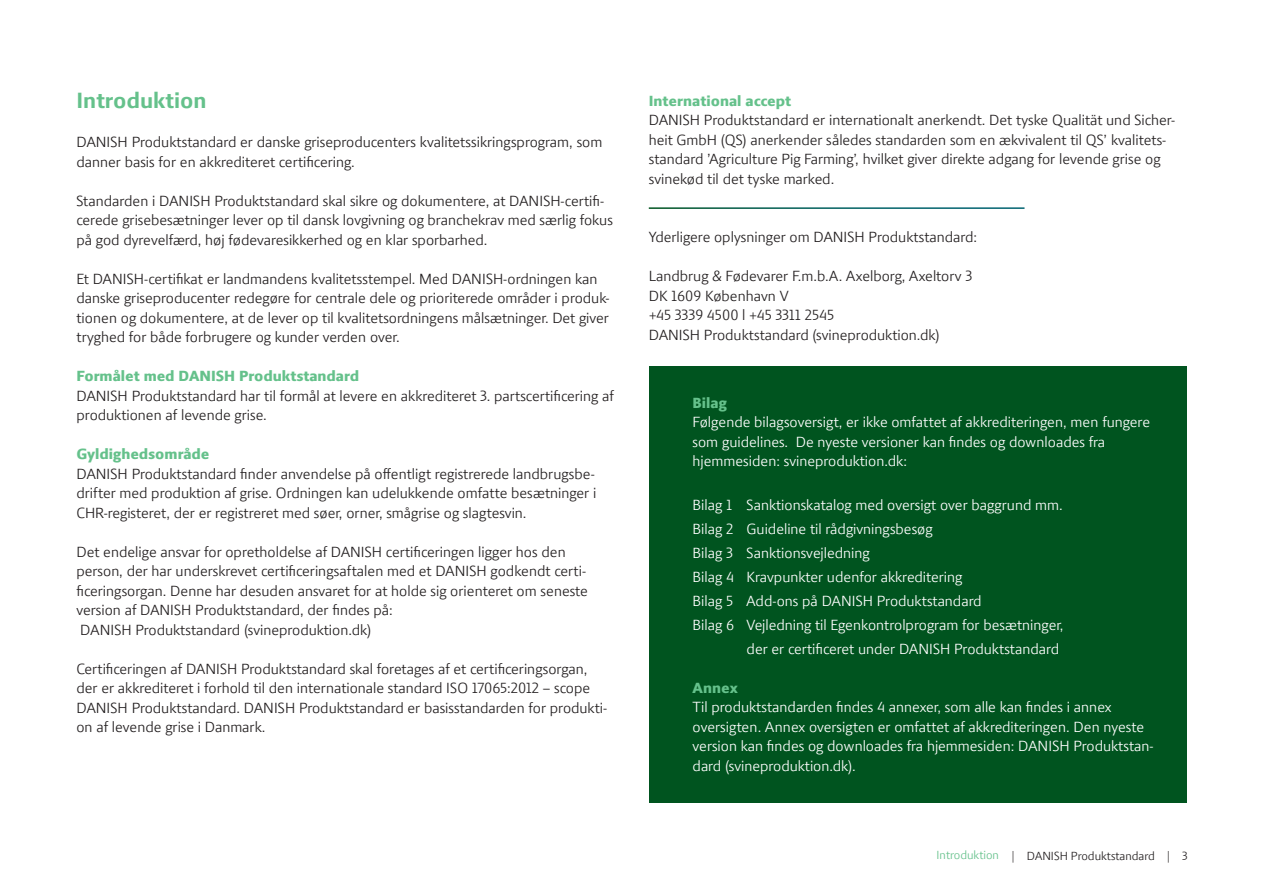
<style>
.page{position:relative;width:1263px;height:893px;background:#fff}
.page>*{position:absolute;margin:0;border:0;box-sizing:border-box;transform-origin:0 0}
.t1{font:800 22.5px "LF Press Sans Offc";color:#65c18b}
.t2{font:15px/19.5px "LF Press Sans Offc";color:#231f20}
.t3{font:15px/19.5px "LF Press Sans Offc";color:#fff}
.t4{font:900 15px "LF Press Sans Offc";color:#65c18b}
.t5{font:12px "LF Press Sans Offc";color:#231f20}
.s1{color:#65c18b}
</style>
<div class="page">
<div style="left:649px;top:366px;width:537px;height:436px;background:#00541f"></div>
<p class="t1" style="left:76px;top:87px;width:131px">Introduktion</p>
<p class="t2" style="left:76px;top:132px;width:527px">DANISH Produktstandard er danske griseproducenters kvalitetssikringsprogram, som danner basis for en akkrediteret certificering.</p>
<p class="t2" style="left:76px;top:190px;width:538px">Standarden i DANISH Produktstandard skal sikre og dokumentere, at DANISH-certifi&shy;cerede grisebesætninger lever op til dansk lovgivning og branchekrav med særlig fokus på god dyrevelfærd, høj fødevaresikkerhed og en klar sporbarhed.</p>
<p class="t2" style="left:76px;top:268px;width:535px">Et DANISH-certifikat er landmandens kvalitetsstempel. Med DANISH-ordningen kan danske griseproducenter redegøre for centrale dele og prioriterede områder i produk&shy;tionen og dokumentere, at de lever op til kvalitetsordningens målsætninger. Det giver tryghed for både forbrugere og kunder verden over.</p>
<p class="t4" style="left:76px;top:367px;width:284px">Formålet med DANISH Produktstandard</p>
<p class="t2" style="left:76px;top:385px;width:539px">DANISH Produktstandard har til formål at levere en akkrediteret 3. partscertificering af produktionen af levende grise.</p>
<p class="t4" style="left:76px;top:445px;width:134px">Gyldighedsområde</p>
<p class="t2" style="left:76px;top:463px;width:521px;text-align:justify">DANISH Produktstandard finder anvendelse på offentligt registrerede landbrugsbe&shy;drifter med produktion af grise. Ordningen kan udelukkende omfatte besætninger i CHR-registeret, der er registreret med søer, orner, smågrise og slagtesvin.</p>
<p class="t2" style="left:76px;top:541px;width:513px">Det endelige ansvar for opretholdelse af DANISH certificeringen ligger hos den person, der har underskrevet certificeringsaftalen med et DANISH godkendt certi&shy;ficeringsorgan. Denne har desuden ansvaret for at holde sig orienteret om seneste version af DANISH Produktstandard, der findes på:</p>
<p class="t2" style="left:80px;top:619px;width:292px">DANISH Produktstandard (svineproduktion.dk)</p>
<p class="t2" style="left:76px;top:658px;width:532px">Certificeringen af DANISH Produktstandard skal foretages af et certificeringsorgan, der er akkrediteret i forhold til den internationale standard ISO 17065:2012 – scope DANISH Produktstandard. DANISH Produktstandard er basisstandarden for produkti&shy;on af levende grise i Danmark.</p>
<p class="t4" style="left:649px;top:92px;width:144px">International accept</p>
<p class="t2" style="left:649px;top:110px;width:528px">DANISH Produktstandard er internationalt anerkendt. Det tyske Qualität und Sicher&shy;heit GmbH (QS) anerkender således standarden som en ækvivalent til QS’ kvalitets&shy;standard ’Agriculture Pig Farming’, hvilket giver direkte adgang for levende grise og svinekød til det tyske marked.</p>
<p class="t2" style="left:649px;top:227px;width:330px">Yderligere oplysninger om DANISH Produktstandard:</p>
<p class="t2" style="left:649px;top:266px;width:325px">Landbrug &amp; Fødevarer F.m.b.A. Axelborg, Axeltorv 3</p>
<p class="t2" style="left:649px;top:286px;width:141px">DK 1609 København V</p>
<p class="t2" style="left:649px;top:305px;width:187px">+45 3339 4500 l +45 3311 2545</p>
<p class="t2" style="left:649px;top:325px;width:292px">DANISH Produktstandard (svineproduktion.dk)</p>
<p class="t4" style="left:693px;top:393px;width:36px">Bilag</p>
<p class="t3" style="left:693px;top:412px;width:459px">Følgende bilagsoversigt, er ikke omfattet af akkrediteringen, men fungere som guidelines. De nyeste versioner kan findes og downloades fra</p>
<p class="t3" style="left:693px;top:451px;width:216px">hjemmesiden: svineproduktion.dk:</p>
<p class="t3" style="left:693px;top:495px;width:372px">Bilag 1 Sanktionskatalog med oversigt over baggrund mm.</p>
<p class="t3" style="left:693px;top:519px;width:241px">Bilag 2 Guideline til rådgivningsbesøg</p>
<p class="t3" style="left:693px;top:543px;width:179px">Bilag 3 Sanktionsvejledning</p>
<p class="t3" style="left:693px;top:567px;width:271px">Bilag 4 Kravpunkter udenfor akkreditering</p>
<p class="t3" style="left:693px;top:591px;width:291px">Bilag 5 Add-ons på DANISH Produktstandard</p>
<p class="t3" style="left:747px;top:612px;width:318px;line-height:24px;text-indent:-54px">Bilag 6 Vejledning til Egenkontrolprogram for besætninger, der er certificeret under DANISH Produktstandard</p>
<p class="t4" style="left:693px;top:678px;width:47px">Annex</p>
<p class="t3" style="left:693px;top:697px;width:462px">Til produktstandarden findes 4 annexer, som alle kan findes i annex oversigten. Annex oversigten er omfattet af akkrediteringen. Den nyeste version kan findes og downloades fra hjemmesiden: DANISH Produktstan&shy;dard (svineproduktion.dk).</p>
<p class="t5" style="left:937px;top:848px;width:252px"><span class="s1">Introduktion</span> | DANISH Produktstandard | 3</p>
</div>
